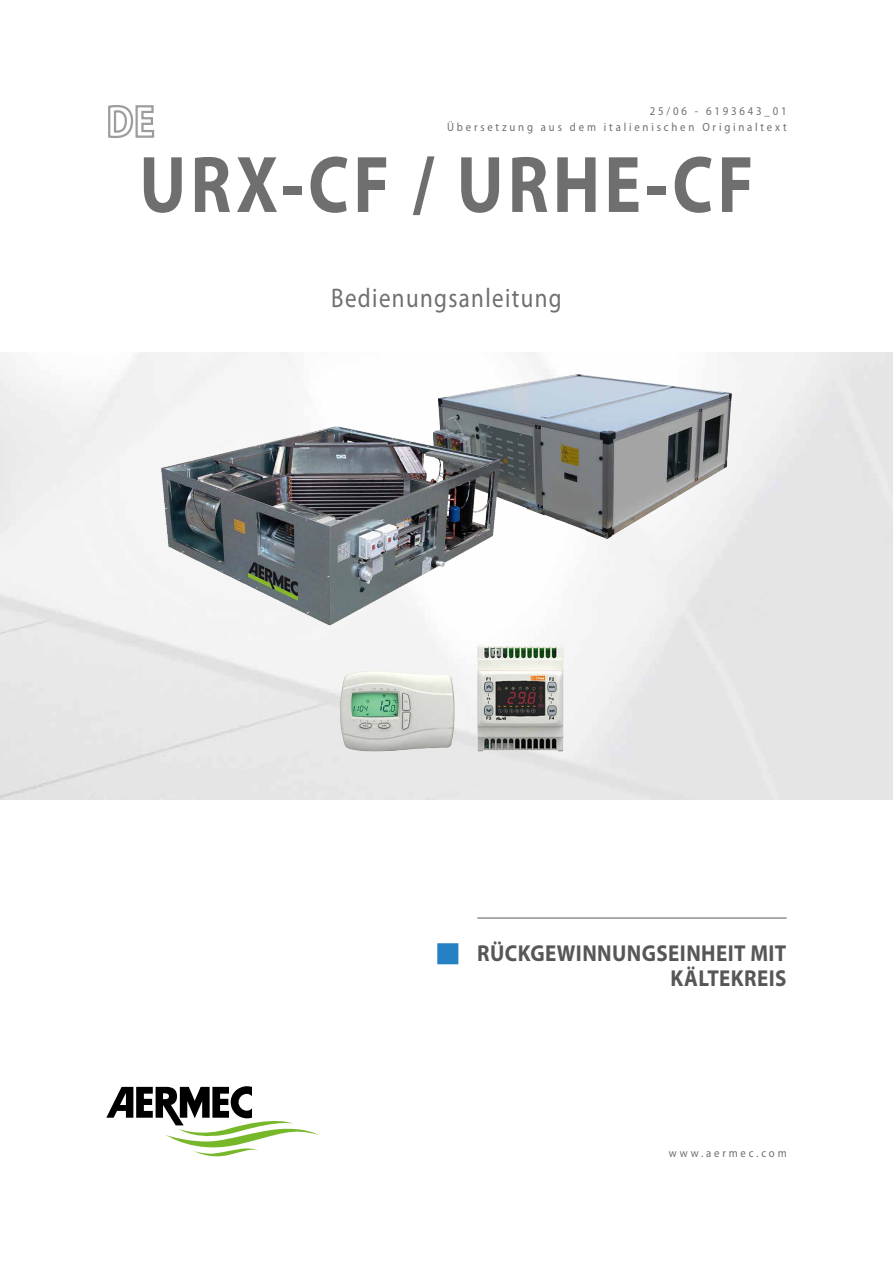
<style>
.page{position:relative;width:893px;height:1263px;background:#fff}
.page>*{position:absolute;margin:0;border:0;box-sizing:border-box;transform-origin:0 0}
.t1{font:700 81px "Myriad Pro";letter-spacing:.06em;color:#706f6f;scale:.85 1}
.t2{font:27px "Myriad Pro";letter-spacing:.06em;color:#706f6f;scale:.85 1}
.t3{font:700 23.1px/25.2px "Myriad Pro";letter-spacing:.02em;color:#575756;text-align:right;scale:.91 1}
.t4{font:11.85px "Myriad Pro";letter-spacing:.26em;color:#706f6f;scale:.91 1}
</style>
<div class="page">
<svg style="left:108px;top:105px;width:47px;height:33px"></svg>
<img style="left:161px;top:374px;width:571px;height:383px">
<svg style="left:106px;top:1086px;width:213px;height:70px"></svg>
<hr style="left:477px;top:918px;width:310px;height:1px;background:#575756">
<p class="t4" style="left:650px;top:104px;width:152px">25/06 - 6193643_01</p>
<p class="t4" style="left:447px;top:120px;width:375px">Übersetzung aus dem italienischen Originaltext</p>
<h1 class="t1" style="left:139px;top:132px;width:724px">URX-CF / URHE-CF</h1>
<h2 class="t2" style="left:331px;top:281px;width:273px">Bedienungsanleitung</h2>
<h3 class="t3" style="left:477px;top:939px;width:341px">RÜCKGEWINNUNGSEINHEIT MIT<br>KÄLTEKREIS</h3>
<p class="t4" style="left:669px;top:1145px;width:131px">www.aermec.com</p>
</div>
